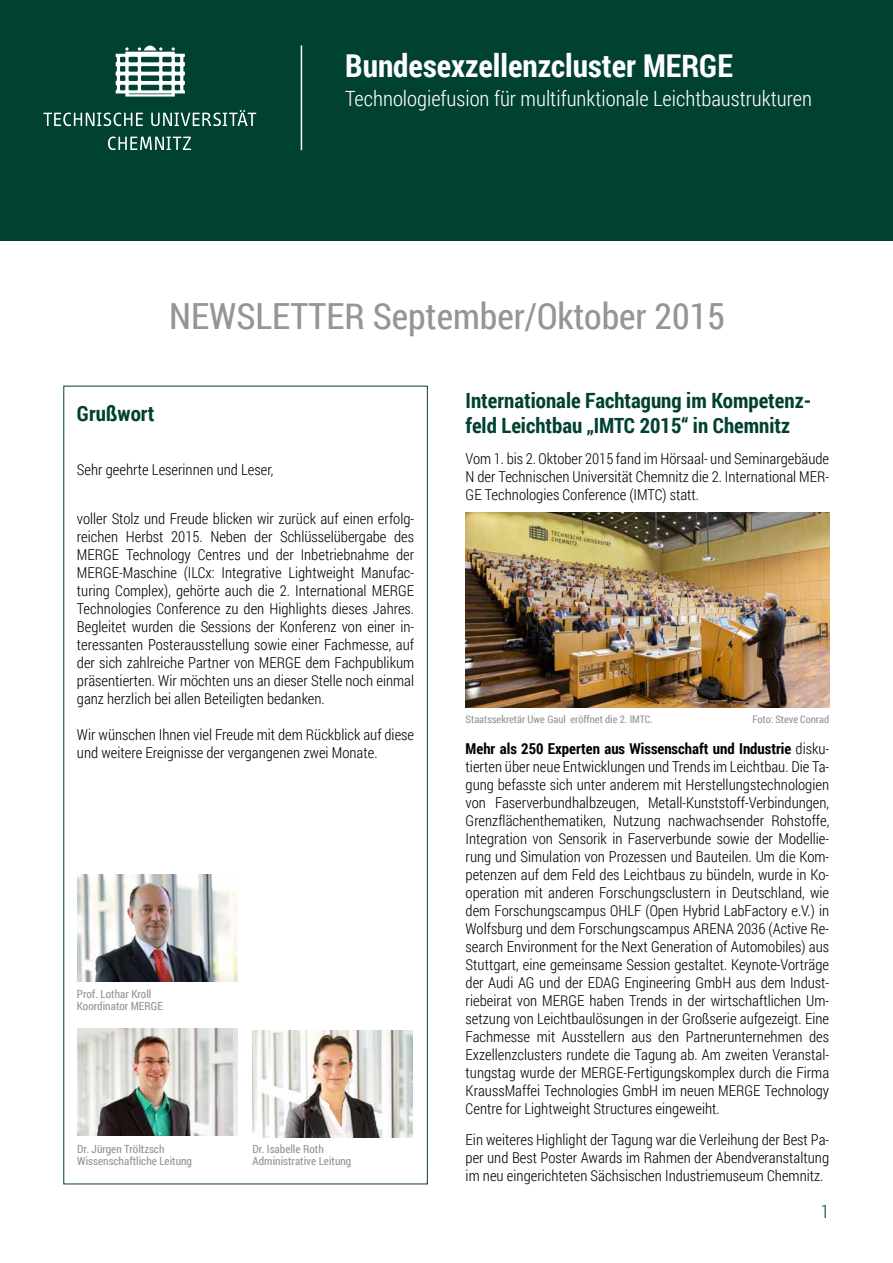
<style>
.page{position:relative;width:893px;height:1263px;background:#fff}
.page>*{position:absolute;margin:0;border:0;box-sizing:border-box;transform-origin:0 0}
.t1{font:36px "Roboto Condensed";color:#939598}
.t2{font:700 31.5px "Roboto Condensed";color:#fff}
.t3{font:700 21px/25.2px "Roboto Condensed";color:#004131}
.t4{font:300 21px "Roboto Condensed";color:#fff}
.t5{font:300 18px "Roboto Condensed";color:#004131}
.t6{font:300 15px/18px "Roboto Condensed";color:#000;text-align:justify}
.t7{font:11.25px/12px "Roboto Condensed";color:#939598}
.t8{font:10.5px "Roboto Condensed";color:#939598}
.s1{font-weight:700}
</style>
<div class="page">
<div style="left:0;top:0;width:893px;height:240px;background:#004131"></div>
<svg style="left:116px;top:45px;width:69px;height:52px"></svg>
<svg style="left:108px;top:137px;width:83px;height:13px"></svg>
<svg style="left:43px;top:110px;width:213px;height:16px"></svg>
<hr style="left:301px;top:45px;width:1px;height:105px;background:#fff">
<img style="left:466px;top:512px;width:363px;height:196px">
<img style="left:77px;top:875px;width:160px;height:107px">
<img style="left:253px;top:1030px;width:160px;height:107px">
<img style="left:77px;top:1029px;width:160px;height:107px">
<h2 class="t2" style="left:345px;top:43px;width:389px">Bundesexzellenzcluster MERGE</h2>
<h3 class="t4" style="left:345px;top:84px;width:468px">Technologiefusion für multifunktionale Leichtbaustrukturen</h3>
<h1 class="t1" style="left:169px;top:291px;width:557px">NEWSLETTER September/Oktober 2015</h1>
<h3 class="t3" style="left:77px;top:400px;width:79px">Grußwort</h3>
<p class="t6" style="left:77px;top:460px;width:198px">Sehr geehrte Leserinnen und Leser,</p>
<p class="t6" style="left:77px;top:509px;width:339px">voller Stolz und Freude blicken wir zurück auf einen erfolg&shy;reichen Herbst 2015. Neben der Schlüsselübergabe des MERGE Technology Centres und der Inbetriebnahme der MERGE-Maschine (ILCx: Integrative Lightweight Manufac&shy;turing Complex), gehörte auch die 2. International MERGE Technologies Conference zu den Highlights dieses Jahres.<br>Begleitet wurden die Sessions der Konferenz von einer in&shy;teressanten Posterausstellung sowie einer Fachmesse, auf der sich zahlreiche Partner von MERGE dem Fachpublikum präsentierten. Wir möchten uns an dieser Stelle noch einmal ganz herzlich bei allen Beteiligten bedanken.</p>
<p class="t6" style="left:77px;top:725px;width:339px">Wir wünschen Ihnen viel Freude mit dem Rückblick auf diese und weitere Ereignisse der vergangenen zwei Monate.</p>
<p class="t7" style="left:77px;top:987px;width:88px">Prof. Lothar Kroll<br>Koordinator MERGE</p>
<p class="t7" style="left:77px;top:1143px;width:116px">Dr. Jürgen Tröltzsch<br>Wissenschaftliche Leitung</p>
<p class="t7" style="left:253px;top:1143px;width:100px">Dr. Isabelle Roth<br>Administrative Leitung</p>
<h3 class="t3" style="left:466px;top:387px;width:347px">Internationale Fachtagung im Kompetenz&shy;feld Leichtbau „IMTC 2015“ in Chemnitz</h3>
<p class="t6" style="left:466px;top:449px;width:365px">Vom 1. bis 2. Oktober 2015 fand im Hörsaal- und Seminargebäude N der Technischen Universität Chemnitz die 2. International MER-GE Technologies Conference (IMTC) statt.</p>
<p class="t8" style="left:466px;top:712px;width:189px">Staatssekretär Uwe Gaul eröffnet die 2. IMTC.</p>
<p class="t8" style="left:752px;top:712px;width:78px">Foto: Steve Conrad</p>
<p class="t6" style="left:466px;top:739px;width:365px"><span class="s1">Mehr als 250 Experten aus Wissenschaft und Industrie</span> disku&shy;tierten über neue Entwicklungen und Trends im Leichtbau. Die Ta&shy;gung befasste sich unter anderem mit Herstellungstechnologien von Faserverbundhalbzeugen, Metall-Kunststoff-Verbindungen, Grenzflächenthematiken, Nutzung nachwachsender Rohstoffe, Integration von Sensorik in Faserverbunde sowie der Modellie&shy;rung und Simulation von Prozessen und Bauteilen. Um die Kom&shy;petenzen auf dem Feld des Leichtbaus zu bündeln, wurde in Ko&shy;operation mit anderen Forschungsclustern in Deutschland, wie dem Forschungscampus OHLF (Open Hybrid LabFactory e.V.) in Wolfsburg und dem Forschungscampus ARENA 2036 (Active Re&shy;search Environment for the Next Generation of Automobiles) aus Stuttgart, eine gemeinsame Session gestaltet. Keynote-Vorträge der Audi AG und der EDAG Engineering GmbH aus dem Indust&shy;riebeirat von MERGE haben Trends in der wirtschaftlichen Um&shy;setzung von Leichtbaulösungen in der Großserie aufgezeigt. Eine Fachmesse mit Ausstellern aus den Partnerunternehmen des Exzellenzclusters rundete die Tagung ab. Am zweiten Veranstal&shy;tungstag wurde der MERGE-Fertigungskomplex durch die Firma KraussMaffei Technologies GmbH im neuen MERGE Technology Centre for Lightweight Structures eingeweiht.</p>
<p class="t6" style="left:466px;top:1130px;width:365px">Ein weiteres Highlight der Tagung war die Verleihung der Best Pa&shy;per und Best Poster Awards im Rahmen der Abendveranstaltung im neu eingerichteten Sächsischen Industriemuseum Chemnitz.</p>
<p class="t5" style="left:821px;top:1199px;width:10px">1</p>
</div>
